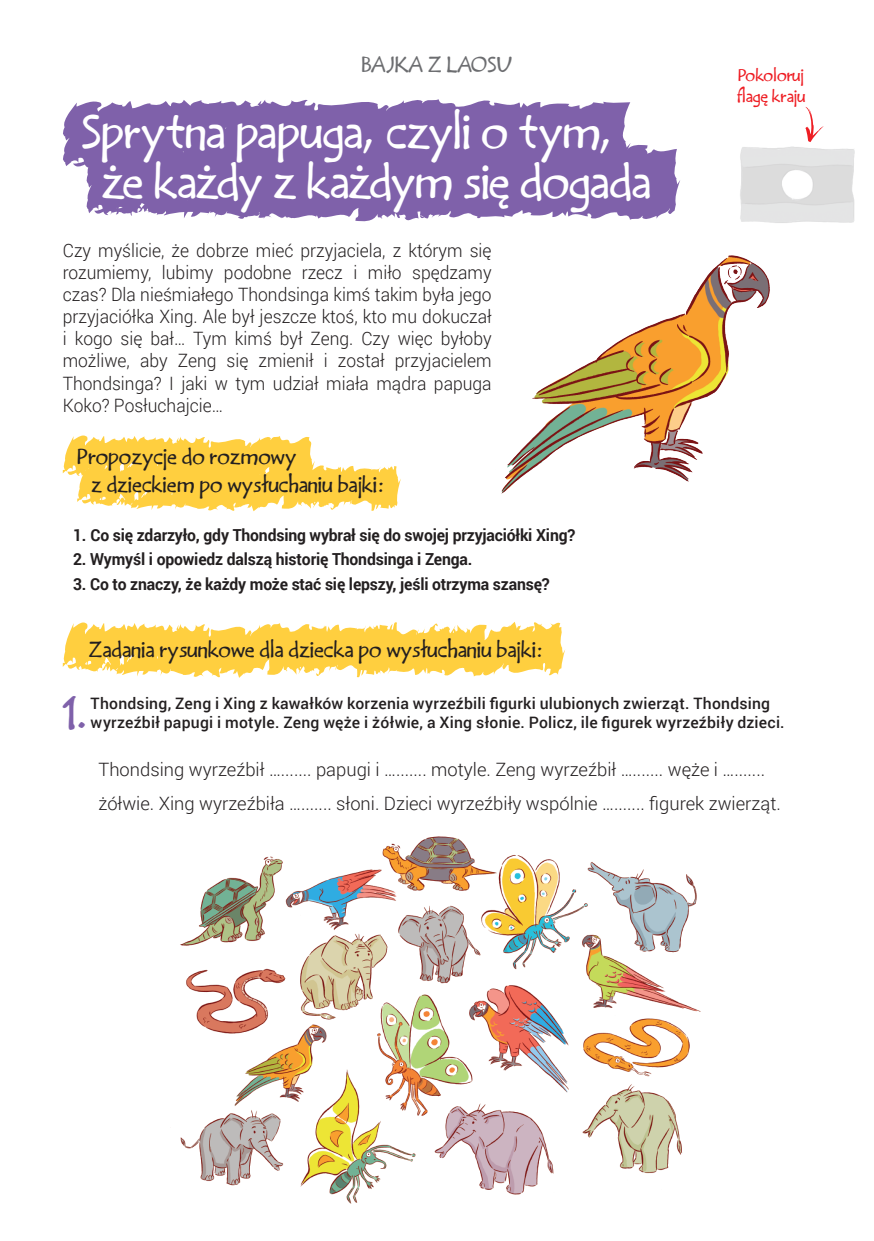
<style>
.page{position:relative;width:874px;height:1241px;background:#fff}
.page>*{position:absolute;margin:0;border:0;box-sizing:border-box;transform-origin:0 0}
.Bajka_Title{font:42px "Handy EFN";letter-spacing:-.015em;color:#fff}
.Text_Medium{font:39.38px "Handy EFN";color:#7f61aa}
.Sub_Title{font:19.25px "Handy EFN";color:#231f20}
.Handy11pt_Grey{font:19.25px "Handy EFN";letter-spacing:-.015em;color:#6c6d70}
._03_polecenie{font:300 18.38px/22.1px "Roboto";color:#231f20;text-align:justify;scale:.95 1}
._03_polecenie-2{font:300 18.38px/34.3px "Roboto";color:#231f20}
.t1{font:700 16.62px "Roboto";letter-spacing:-.01em;color:#231f20;scale:.95 1}
.Text_Medium-2{font:500 15.75px/19.2px "Roboto";letter-spacing:.015em;color:#231f20}
.t2{font:15.05px "Handy EFN";color:#ee1d23}
</style>
<div class="page">
<svg style="left:86px;top:143px;width:594px;height:79px;fill:#7f61aa"></svg>
<svg style="left:63px;top:99px;width:567px;height:78px;background:#886db0"></svg>
<svg style="left:805px;top:107px;width:18px;height:35px"></svg>
<svg style="left:63px;top:435px;width:338px;height:77px"></svg>
<svg style="left:63px;top:622px;width:503px;height:56px"></svg>
<img style="left:740px;top:146px;width:115px;height:77px">
<img style="left:501px;top:255px;width:269px;height:239px">
<img style="left:180px;top:836px;width:521px;height:368px">
<p class="Handy11pt_Grey" style="left:361px;top:51px;width:152px">BAJKA Z LAOSU</p>
<p class="Bajka_Title" style="left:81px;top:103px;width:534px">Sprytna papuga, czyli o tym,</p>
<p class="Bajka_Title" style="left:101px;top:153px;width:551px">że każdy z każdym się dogada</p>
<p class="_03_polecenie" style="left:63px;top:239px;width:452px">Czy myślicie, że dobrze mieć przyjaciela, z którym się rozumiemy, lubimy podobne rzecz i miło spędzamy czas? Dla nieśmiałego Thondsinga kimś takim była jego przyjaciółka Xing. Ale był jeszcze ktoś, kto mu dokuczał i kogo się bał… Tym kimś był Zeng. Czy więc byłoby możliwe, aby Zeng się zmienił i został przyjacielem Thondsinga? I jaki w tym udział miała mądra papuga Koko? Posłuchajcie…</p>
<p class="Sub_Title" style="left:77px;top:443px;width:221px">Propozycje do rozmowy</p>
<p class="Sub_Title" style="left:91px;top:471px;width:294px">z dzieckiem po wysłuchaniu bajki:</p>
<p class="t1" style="left:73px;top:523px;width:530px">1. Co się zdarzyło, gdy Thondsing wybrał się do swojej przyjaciółki Xing?</p>
<p class="t1" style="left:73px;top:547px;width:421px">2. Wymyśl i opowiedz dalszą historię Thondsinga i Zenga.</p>
<p class="t1" style="left:73px;top:572px;width:503px">3. Co to znaczy, że każdy może stać się lepszy, jeśli otrzyma szansę?</p>
<p class="Sub_Title" style="left:88px;top:637px;width:456px">Zadania rysunkowe dla dziecka po wysłuchaniu bajki:</p>
<p class="t2" style="left:738px;top:65px;width:67px">Pokoloruj</p>
<p class="t2" style="left:736px;top:86px;width:70px">flagę kraju</p>
<p class="Text_Medium" style="left:62px;top:686px;width:28px">1.</p>
<p class="Text_Medium-2" style="left:91px;top:692px;width:695px">Thondsing, Zeng i Xing z kawałków korzenia wyrzeźbili figurki ulubionych zwierząt. Thondsing wyrzeźbił papugi i motyle. Zeng węże i żółwie, a Xing słonie. Policz, ile figurek wyrzeźbiły dzieci.</p>
<p class="_03_polecenie-2" style="left:98px;top:751px;width:683px">Thondsing wyrzeźbił …....... papugi i …....... motyle. Zeng wyrzeźbił …....... węże i …....... żółwie. Xing wyrzeźbiła …....... słoni. Dzieci wyrzeźbiły wspólnie …....... figurek zwierząt.</p>
</div>
